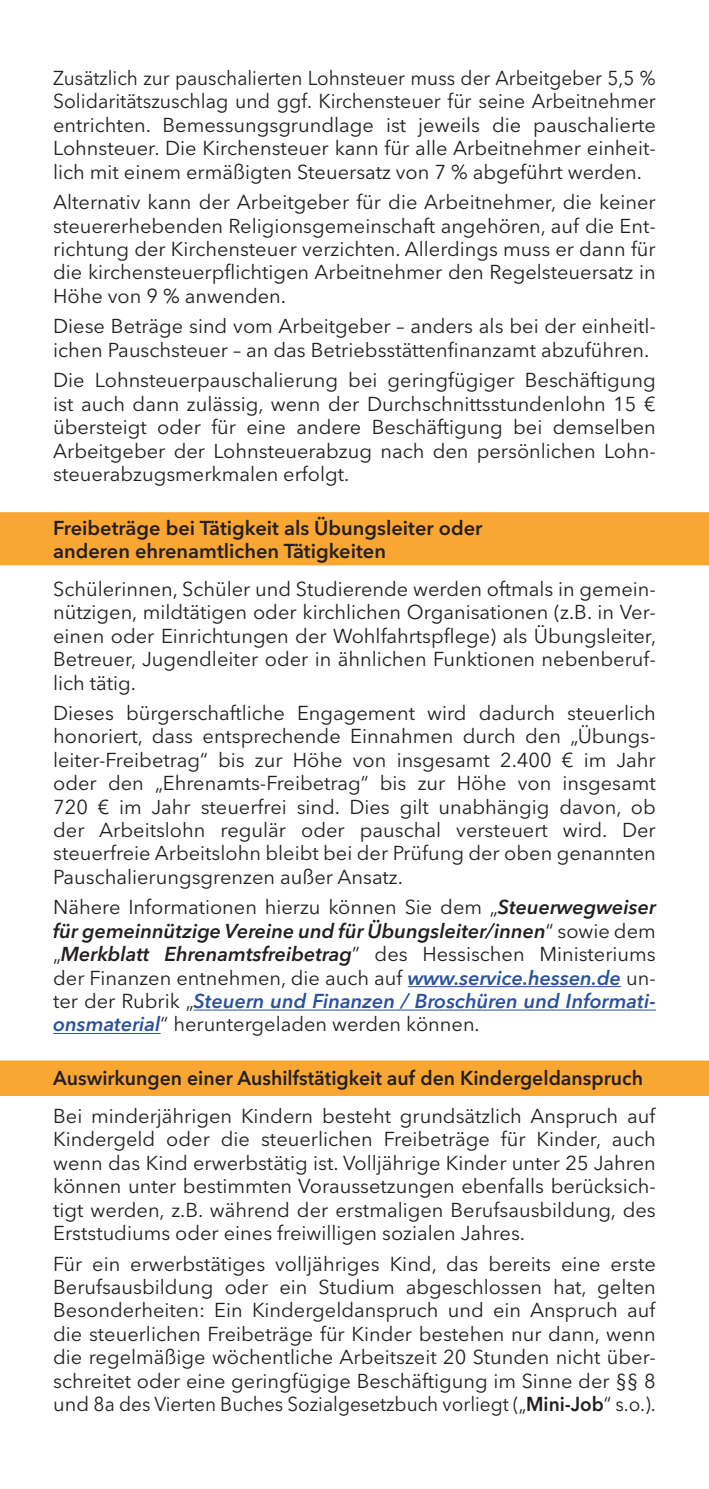
<style>
.page{position:relative;width:709px;height:1489px;background:#fff}
.page>*{position:absolute;margin:0;border:0;box-sizing:border-box;transform-origin:0 0}
.t1{font:20px/23.5px "Avenir Next LT Pro";color:#231f20;text-align:justify}
.t2{font:20px/23.5px "Avenir Next LT Pro";color:#231f20;text-align:justify;scale:.95 1}
.t3{font:600 20px/23.5px "Avenir Next LT Pro";color:#231f20}
.s1{font-weight:600;font-style:italic}
.s2{font-weight:600;font-style:italic;color:#29519d}
.s3{font-weight:600}
</style>
<div class="page">
<div style="left:0;top:512px;width:709px;height:53px;background:#faa633"></div>
<hr style="left:408px;top:986px;width:213px;height:1px;background:#29519d">
<hr style="left:194px;top:1009px;width:462px;height:1px;background:#29519d">
<hr style="left:53px;top:1032px;width:108px;height:1px;background:#29519d">
<div style="left:0;top:1060px;width:709px;height:35px;background:#faa633"></div>
<p class="t2" style="left:53px;top:66px;width:636px">Zusätzlich zur pauschalierten Lohnsteuer muss der Arbeitgeber 5,5 % Solidaritätszuschlag und ggf. Kirchensteuer für seine Arbeitnehmer entrichten. Bemessungsgrundlage ist jeweils die pauschalierte Lohnsteuer. Die Kirchensteuer kann für alle Arbeitnehmer einheit&shy;lich mit einem ermäßigten Steuersatz von 7 % abgeführt werden.</p>
<p class="t1" style="left:53px;top:190px;width:604px">Alternativ kann der Arbeitgeber für die Arbeitnehmer, die keiner steuererhebenden Religionsgemeinschaft angehören, auf die Ent&shy;richtung der Kirchensteuer verzichten. Allerdings muss er dann für die kirchensteuerpflichtigen Arbeitnehmer den Regelsteuersatz in Höhe von 9 % anwenden.</p>
<p class="t1" style="left:53px;top:314px;width:604px">Diese Beträge sind vom Arbeitgeber – anders als bei der einheitl&shy;ichen Pauschsteuer – an das Betriebsstättenfinanzamt abzuführen.</p>
<p class="t1" style="left:53px;top:368px;width:604px">Die Lohnsteuerpauschalierung bei geringfügiger Beschäftigung ist auch dann zulässig, wenn der Durchschnittsstundenlohn 15 € übersteigt oder für eine andere Beschäftigung bei demselben Arbeitgeber der Lohnsteuerabzug nach den persönlichen Lohn&shy;steuerabzugsmerkmalen erfolgt.</p>
<p class="t3" style="left:53px;top:516px;width:431px">Freibeträge bei Tätigkeit als Übungsleiter oder anderen ehrenamtlichen Tätigkeiten</p>
<p class="t1" style="left:53px;top:577px;width:604px">Schülerinnen, Schüler und Studierende werden oftmals in gemein&shy;nützigen, mildtätigen oder kirchlichen Organisationen (z.B. in Ver&shy;einen oder Einrichtungen der Wohlfahrtspflege) als Übungsleiter, Betreuer, Jugendleiter oder in ähnlichen Funktionen nebenberuf&shy;lich tätig.</p>
<p class="t1" style="left:53px;top:701px;width:604px">Dieses bürgerschaftliche Engagement wird dadurch steuerlich honoriert, dass entsprechende Einnahmen durch den „Übungs&shy;leiter-Freibetrag“ bis zur Höhe von insgesamt 2.400 € im Jahr oder den „Ehrenamts-Freibetrag“ bis zur Höhe von insgesamt 720 € im Jahr steuerfrei sind. Dies gilt unabhängig davon, ob der Arbeitslohn regulär oder pauschal versteuert wird. Der steuerfreie Arbeitslohn bleibt bei der Prüfung der oben genannten Pauschalierungsgrenzen außer Ansatz.</p>
<p class="t1" style="left:53px;top:895px;width:604px">Nähere Informationen hierzu können Sie dem „<span class="s1">Steuerwegweiser für gemeinnützige Vereine und für Übungsleiter/innen</span>“ sowie dem „<span class="s1">Merkblatt Ehrenamtsfreibetrag</span>” des Hessischen Ministeriums der Finanzen entnehmen, die auch auf <span class="s2">www.service.hessen.de</span> un&shy;ter der Rubrik „<span class="s2">Steuern und Finanzen / Broschüren und Informati&shy;onsmaterial</span>“ heruntergeladen werden können.</p>
<p class="t3" style="left:53px;top:1066px;width:591px">Auswirkungen einer Aushilfstätigkeit auf den Kindergeldanspruch</p>
<p class="t1" style="left:53px;top:1104px;width:604px">Bei minderjährigen Kindern besteht grundsätzlich Anspruch auf Kindergeld oder die steuerlichen Freibeträge für Kinder, auch wenn das Kind erwerbstätig ist. Volljährige Kinder unter 25 Jahren können unter bestimmten Voraussetzungen ebenfalls berücksich&shy;tigt werden, z.B. während der erstmaligen Berufsausbildung, des Erststudiums oder eines freiwilligen sozialen Jahres.</p>
<p class="t1" style="left:53px;top:1251px;width:604px">Für ein erwerbstätiges volljähriges Kind, das bereits eine erste Berufsausbildung oder ein Studium abgeschlossen hat, gelten Besonderheiten: Ein Kindergeldanspruch und ein Anspruch auf die steuerlichen Freibeträge für Kinder bestehen nur dann, wenn die regelmäßige wöchentliche Arbeitszeit 20 Stunden nicht über&shy;schreitet oder eine geringfügige Beschäftigung im Sinne der §§ 8 und 8a des Vierten Buches Sozialgesetzbuch vorliegt („<span class="s3">Mini-Job</span>“ s.o.).</p>
</div>
